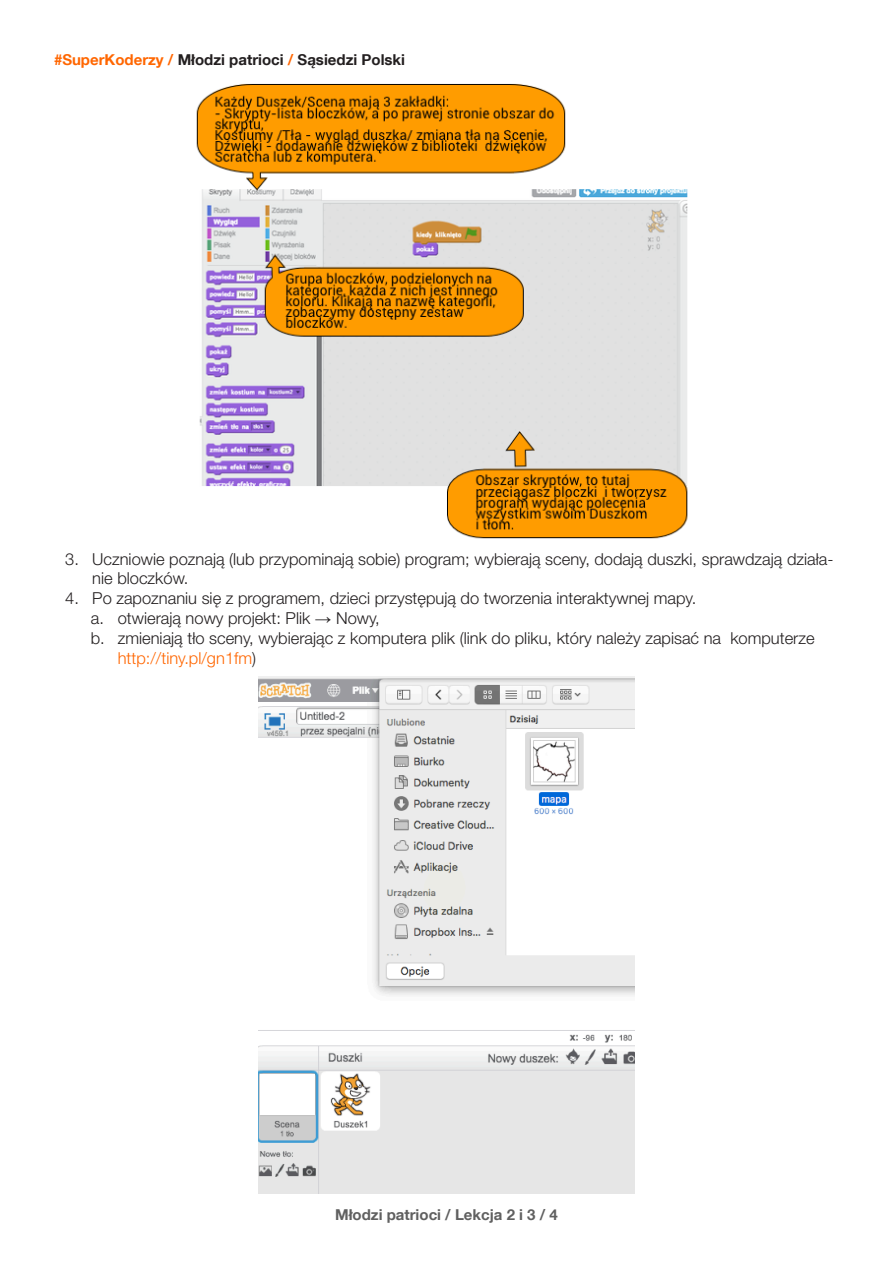
<style>
.page{position:relative;width:893px;height:1263px;background:#fff}
.page>*{position:absolute;margin:0;border:0;box-sizing:border-box;transform-origin:0 0}
.t1{font:300 16.5px/19.8px "Helvetica Neue";color:#231f20}
.t2{font:700 15px "Helvetica Neue";color:#231f20}
.t3{font:700 15px "Helvetica Neue";color:#606060}
.s1{color:#f60}
.s2{font-family:"Arial Narrow";font-weight:400}
</style>
<div class="page">
<img style="left:259px;top:676px;width:375px;height:518px">
<img style="left:196px;top:84px;width:492px;height:455px">
<p class="t2" style="left:54px;top:50px;width:353px"><span class="s1">#SuperKoderzy /</span> Młodzi patrioci <span class="s1">/</span> Sąsiedzi Polski</p>
<p class="t1" style="left:92px;top:548px;width:743px;text-indent:-27px">3. Uczniowie poznają (lub przypominają sobie) program; wybierają sceny, dodają duszki, sprawdzają działa&shy;nie bloczków.</p>
<p class="t1" style="left:65px;top:587px;width:632px">4. Po zapoznaniu się z programem, dzieci przystępują do tworzenia interaktywnej mapy.</p>
<p class="t1" style="left:91px;top:607px;width:290px">a. otwierają nowy projekt: Plik <span class="s2">→</span> Nowy,</p>
<p class="t1" style="left:118px;top:627px;width:698px;text-indent:-27px">b. zmieniają tło sceny, wybierając z komputera plik (link do pliku, który należy zapisać na komputerze <span class="s1">http://tiny.pl/gn1fm</span>)</p>
<p class="t3" style="left:335px;top:1205px;width:224px">Młodzi patrioci / Lekcja 2 i 3 / 4</p>
</div>
